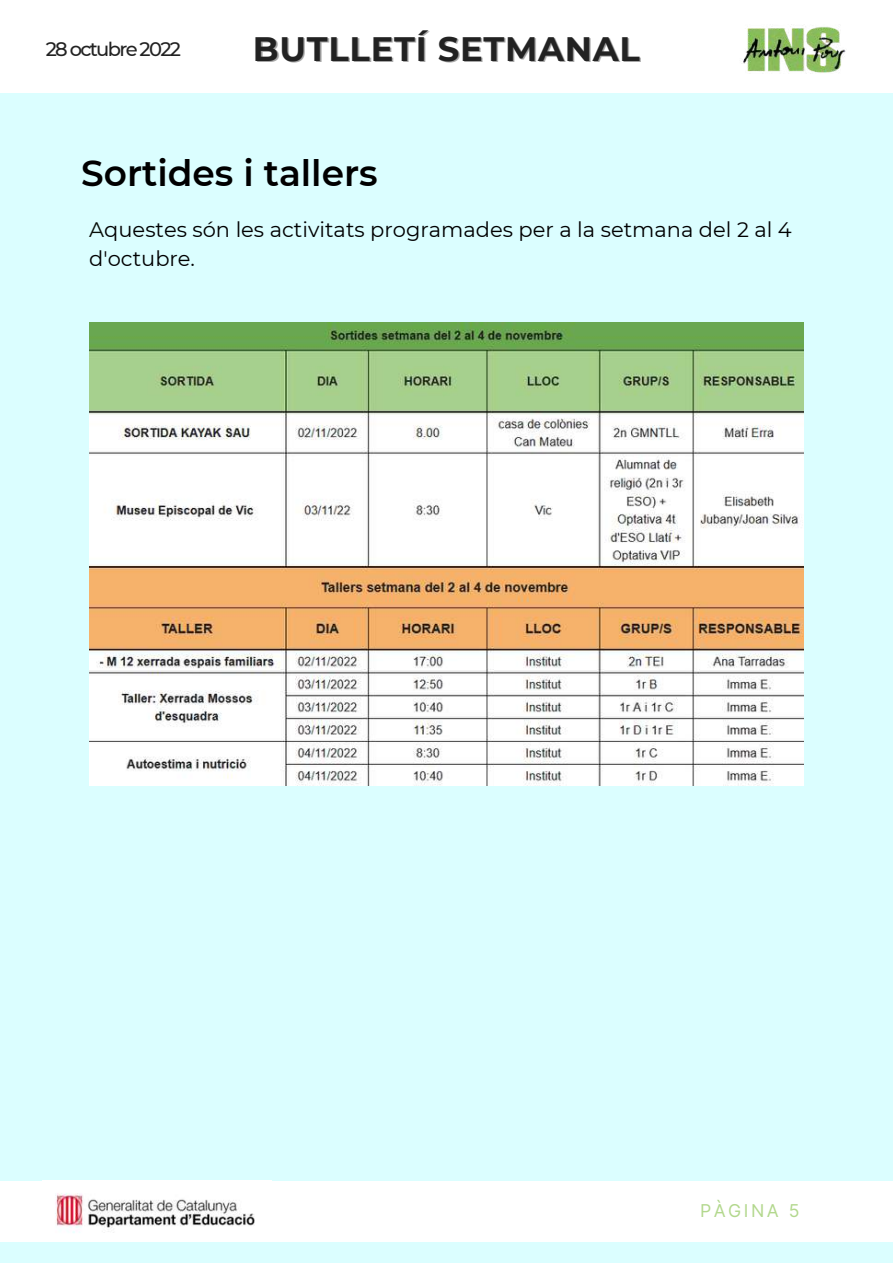
<style>
.page{position:relative;width:893px;height:1264px;background:#fff}
.page>*{position:absolute;margin:0;border:0;box-sizing:border-box;transform-origin:0 0}
.t1{font:600 36px "Montserrat";color:#000}
.t2{font:700 33.9px "Montserrat";letter-spacing:.02em;color:#222}
.t3{font:21px/29.2px "Montserrat";color:#000}
.t4{font:500 19.5px "Montserrat";letter-spacing:-.085em;color:#222}
.t5{font:17.7px "Inter";letter-spacing:.14em;color:#b3d88e}
.s1{color:#0a0f09}
</style>
<div class="page">
<div style="left:0;top:0;width:892px;height:1262px;background:#dbfeff"></div>
<div style="left:0;top:1180px;width:892px;height:61px;background:#fff"></div>
<img style="left:55px;top:1193px;width:200px;height:40px">
<div style="left:0;top:0;width:892px;height:92px;background:#fff"></div>
<img style="left:743px;top:24px;width:103px;height:49px">
<img style="left:89px;top:323px;width:714px;height:462px">
<p class="t4" style="left:46px;top:37px;width:137px">28 octubre 2022</p>
<h2 class="t2" style="left:253px;top:28px;width:388px">BUTLLETÍ SETMANAL</h2>
<h1 class="t1" style="left:81px;top:151px;width:298px">Sortides i tallers</h1>
<p class="t3" style="left:89px;top:214px;width:704px"><span class="s1">A</span>questes són les activitats programades per a la setmana del 2 al 4 d'octubre.</p>
<p class="t5" style="left:700px;top:1200px;width:101px">PÀGINA 5</p>
</div>
